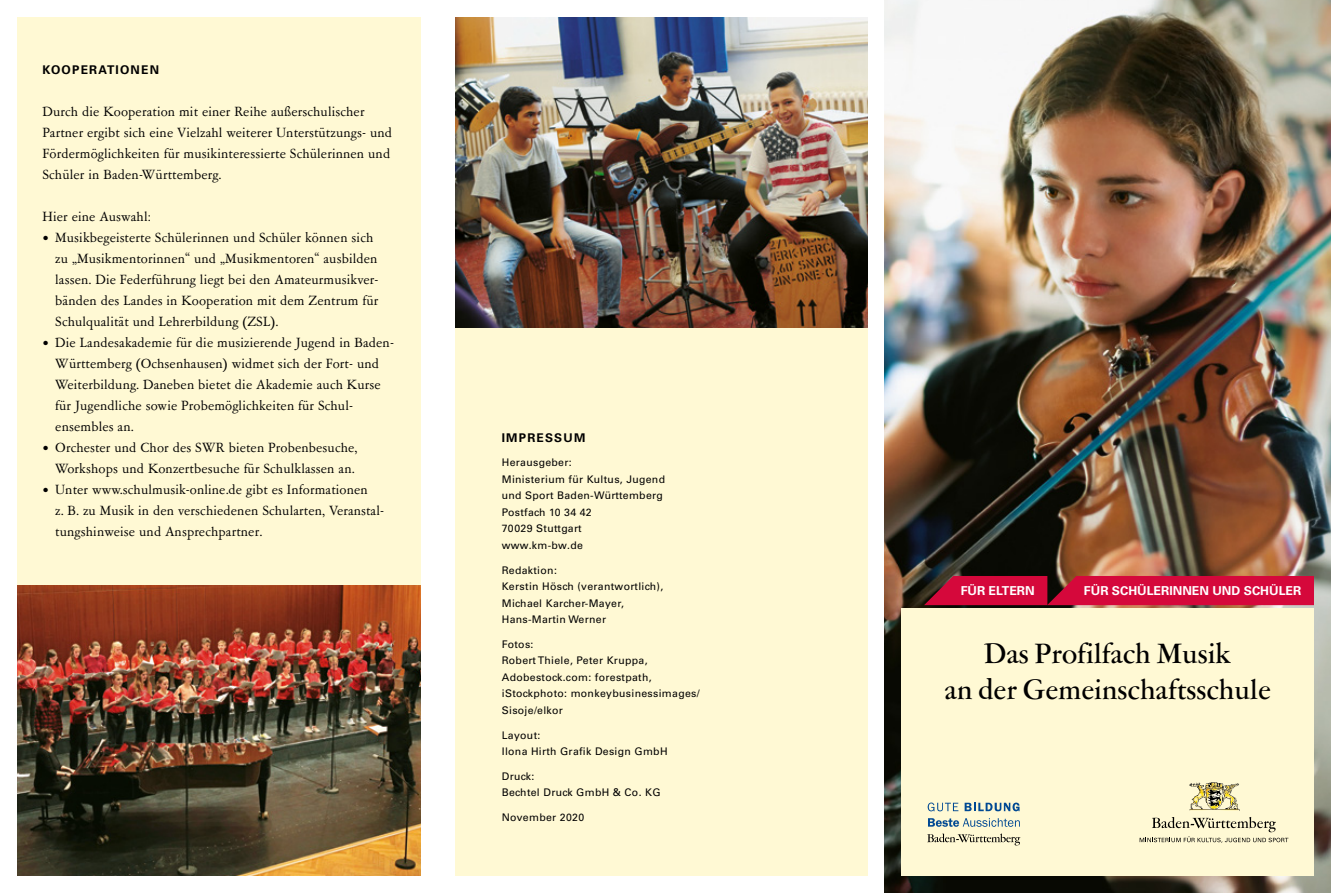
<style>
.page{position:relative;width:1331px;height:893px;background:#fff}
.page>*{position:absolute;margin:0;border:0;box-sizing:border-box;transform-origin:0 0}
.t1{font:500 31.5px/36px "Garamont Amst SHOP";letter-spacing:.02em;color:#000;text-align:center}
.t2{font:15px/21px "Garamont Amst SBOP Rom";letter-spacing:.01em;color:#000}
.t3{font:700 12.3px "Univers LT Std";color:#fff}
.t4{font:700 12px "Univers LT Std";letter-spacing:.1em;color:#000}
.t5{font:10.5px/16.5px "Univers LT Std";letter-spacing:.03em;color:#000}
</style>
<div class="page">
<img style="left:884px;top:0;width:447px;height:893px">
<div style="left:901px;top:608px;width:413px;height:268px;background:#fff9d4"></div>
<svg style="left:928px;top:802px;width:30px;height:9px"></svg>
<svg style="left:965px;top:803px;width:54px;height:8px"></svg>
<svg style="left:928px;top:818px;width:92px;height:9px"></svg>
<svg style="left:927px;top:833px;width:93px;height:12px"></svg>
<img style="left:1189px;top:783px;width:51px;height:27px">
<svg style="left:1140px;top:817px;width:148px;height:25px"></svg>
<svg style="left:924px;top:576px;width:390px;height:29px"></svg>
<div style="left:455px;top:17px;width:412px;height:859px;background:#fff9d4"></div>
<div style="left:17px;top:17px;width:404px;height:859px;background:#fff9d4"></div>
<img style="left:455px;top:17px;width:412px;height:310px">
<img style="left:17px;top:586px;width:404px;height:290px">
<p class="t4" style="left:43px;top:63px;width:118px">KOOPERATIONEN</p>
<p class="t2" style="left:43px;top:102px;width:351px">Durch die Kooperation mit einer Reihe außerschulischer Partner ergibt sich eine Vielzahl weiterer Unterstützungs- und Fördermöglichkeiten für musikinteressierte Schülerinnen und Schüler in Baden-Württemberg.</p>
<p class="t2" style="left:43px;top:207px;width:110px">Hier eine Auswahl:</p>
<p class="t2" style="left:55px;top:228px;width:325px;text-indent:-13px">• Musikbegeisterte Schülerinnen und Schüler können sich zu „Musikmentorinnen“ und „Musikmentoren“ ausbilden lassen. Die Federführung liegt bei den Amateurmusikver&shy;bänden des Landes in Kooperation mit dem Zentrum für Schulqualität und Lehrerbildung (ZSL).</p>
<p class="t2" style="left:55px;top:333px;width:340px;text-indent:-13px">• Die Landesakademie für die musizierende Jugend in Baden-Württemberg (Ochsenhausen) widmet sich der Fort- und Weiterbildung. Daneben bietet die Akademie auch Kurse für Jugendliche sowie Probemöglichkeiten für Schul&shy;ensembles an.</p>
<p class="t2" style="left:43px;top:438px;width:317px;text-align:right">• Orchester und Chor des SWR bieten Probenbesuche,<br>Workshops und Konzertbesuche für Schulklassen an.</p>
<p class="t2" style="left:55px;top:480px;width:330px;text-indent:-13px">• Unter www.schulmusik-online.de gibt es Informationen<br>z. B. zu Musik in den verschiedenen Schularten, Veranstal&shy;tungshinweise und Ansprechpartner.</p>
<p class="t4" style="left:502px;top:430px;width:85px">IMPRESSUM</p>
<p class="t5" style="left:502px;top:454px;width:165px">Herausgeber:<br>Ministerium für Kultus, Jugend und Sport Baden-Württemberg<br>Postfach 10 34 42<br>70029 Stuttgart www.km-bw.de</p>
<p class="t5" style="left:502px;top:562px;width:163px">Redaktion:<br>Kerstin Hösch (verantwortlich),<br>Michael Karcher-Mayer,<br>Hans-Martin Werner</p>
<p class="t5" style="left:502px;top:636px;width:199px">Fotos:<br>Robert Thiele, Peter Kruppa,<br>Adobestock.com: forestpath, iStockphoto: monkeybusinessimages/<br>Sisoje/elkor</p>
<p class="t5" style="left:502px;top:727px;width:167px">Layout:<br>Ilona Hirth Grafik Design GmbH</p>
<p class="t5" style="left:502px;top:768px;width:160px">Druck:<br>Bechtel Druck GmbH &amp; Co. KG</p>
<p class="t5" style="left:502px;top:809px;width:84px">November 2020</p>
<p class="t3" style="left:961px;top:583px;width:75px">FÜR ELTERN</p>
<p class="t3" style="left:1084px;top:583px;width:219px">FÜR SCHÜLERINNEN UND SCHÜLER</p>
<h1 class="t1" style="left:945px;top:637px;width:327px">Das Profilfach Musik<br>an der Gemeinschaftsschule</h1>
</div>
